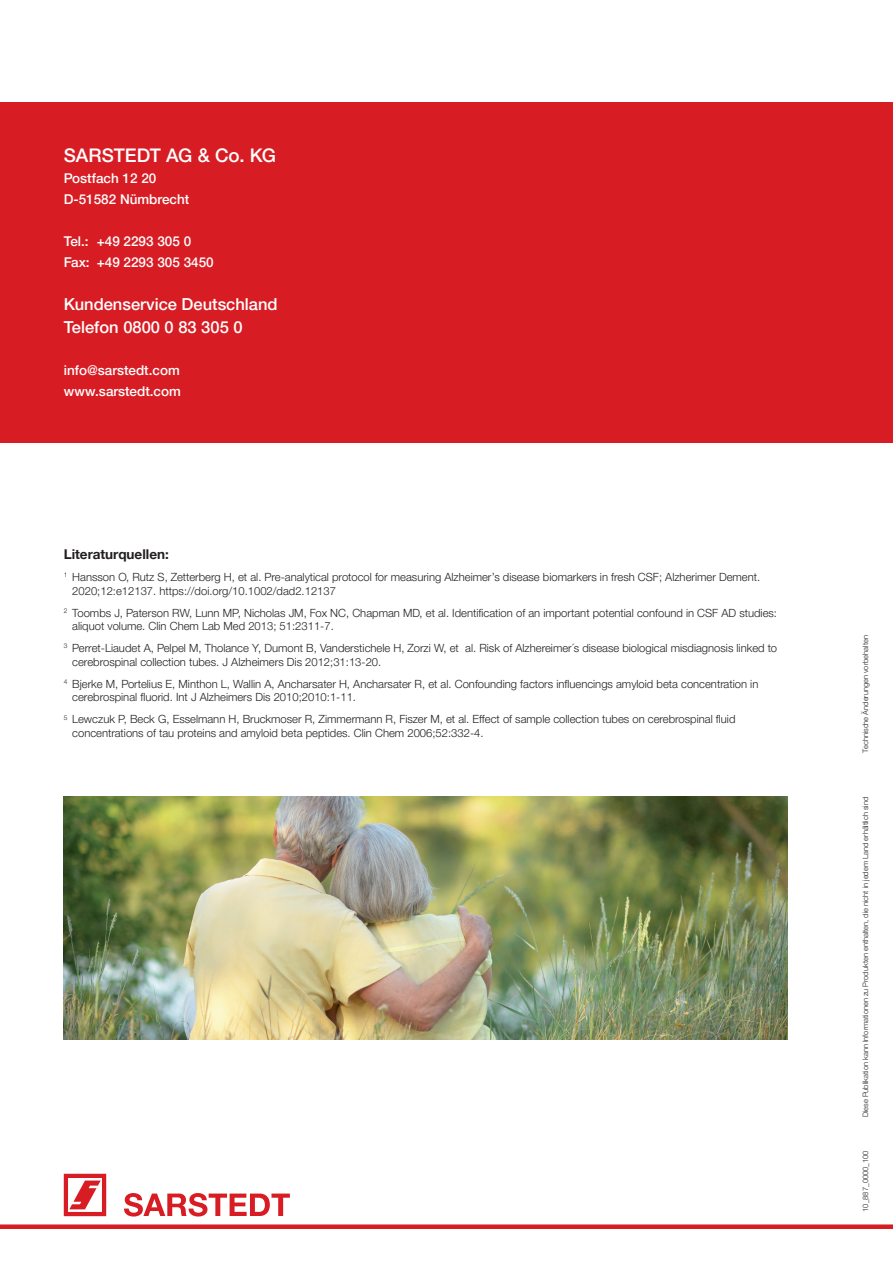
<style>
.page{position:relative;width:893px;height:1263px;background:#fff}
.page>*{position:absolute;margin:0;border:0;box-sizing:border-box;transform-origin:0 0}
.t1{font:500 18.75px "Helvetica Neue LTW1 G";color:#fff}
.t2{font:500 16.5px/22.5px "Helvetica Neue LTW1 G";color:#fff}
.t3{font:500 13.5px/21px "Helvetica Neue LTW1 G";color:#fff}
.t4{font:700 13.5px "Helvetica Neue LTW1 G";color:#231f20}
.t5{font:300 11.25px/13.5px "Helvetica Neue LTW1 G";color:#231f20}
.t6{font:300 7.5px "Helvetica Neue LTW1 G";color:#231f20}
</style>
<div class="page">
<div style="left:0;top:102px;width:893px;height:340px;background:#d81c23"></div>
<img style="left:64px;top:797px;width:724px;height:242px">
<div style="left:0;top:1224px;width:893px;height:5px;background:#d81c23"></div>
<svg style="left:64px;top:1174px;width:42px;height:42px"></svg>
<svg style="left:124px;top:1193px;width:166px;height:23px"></svg>
<h1 class="t1" style="left:64px;top:144px;width:214px">SARSTEDT AG &amp; Co. KG</h1>
<p class="t3" style="left:64px;top:168px;width:127px">Postfach 12 20<br>D-51582 Nümbrecht</p>
<p class="t3" style="left:64px;top:231px;width:151px">Tel.: +49 2293 305 0<br>Fax: +49 2293 305 3450</p>
<h2 class="t2" style="left:64px;top:293px;width:215px">Kundenservice Deutschland<br>Telefon 0800 0 83 305 0</h2>
<p class="t3" style="left:64px;top:360px;width:119px">info@sarstedt.com www.sarstedt.com</p>
<p class="t4" style="left:64px;top:546px;width:107px">Literaturquellen:</p>
<p class="t5" style="left:72px;top:570px;width:689px;text-indent:-9px"><sup>1</sup> Hansson O, Rutz S, Zetterberg H, et al. Pre-analytical protocol for measuring Alzheimer’s disease biomarkers in fresh CSF; Alzherimer Dement.<br>2020;12:e12137. https://doi.org/10.1002/dad2.12137</p>
<p class="t5" style="left:72px;top:606px;width:706px;text-indent:-9px"><sup>2</sup> Toombs J, Paterson RW, Lunn MP, Nicholas JM, Fox NC, Chapman MD, et al. Identification of an important potential confound in CSF AD studies: aliquot volume. Clin Chem Lab Med 2013; 51:2311-7.</p>
<p class="t5" style="left:72px;top:641px;width:706px;text-indent:-9px"><sup>3</sup> Perret-Liaudet A, Pelpel M, Tholance Y, Dumont B, Vanderstichele H, Zorzi W, et al. Risk of Alzhereimer´s disease biological misdiagnosis linked to cerebrospinal collection tubes. J Alzheimers Dis 2012;31:13-20.</p>
<p class="t5" style="left:72px;top:677px;width:688px;text-indent:-9px"><sup>4</sup> Bjerke M, Portelius E, Minthon L, Wallin A, Ancharsater H, Ancharsater R, et al. Confounding factors influencings amyloid beta concentration in cerebrospinal fluorid. Int J Alzheimers Dis 2010;2010:1-11.</p>
<p class="t5" style="left:72px;top:712px;width:665px;text-indent:-9px"><sup>5</sup> Lewczuk P, Beck G, Esselmann H, Bruckmoser R, Zimmermann R, Fiszer M, et al. Effect of sample collection tubes on cerebrospinal fluid concentrations of tau proteins and amyloid beta peptides. Clin Chem 2006;52:332-4.</p>
<p class="t6" style="left:861px;top:753px;width:119px;rotate:-90deg">Technische Änderungen vorbehalten</p>
<p class="t6" style="left:861px;top:1117px;width:322px;rotate:-90deg">Diese Publikation kann Informationen zu Produkten enthalten, die nicht in jedem Land erhältlich sind</p>
<p class="t6" style="left:861px;top:1212px;width:63px;rotate:-90deg">10_887_0000_100</p>
</div>
